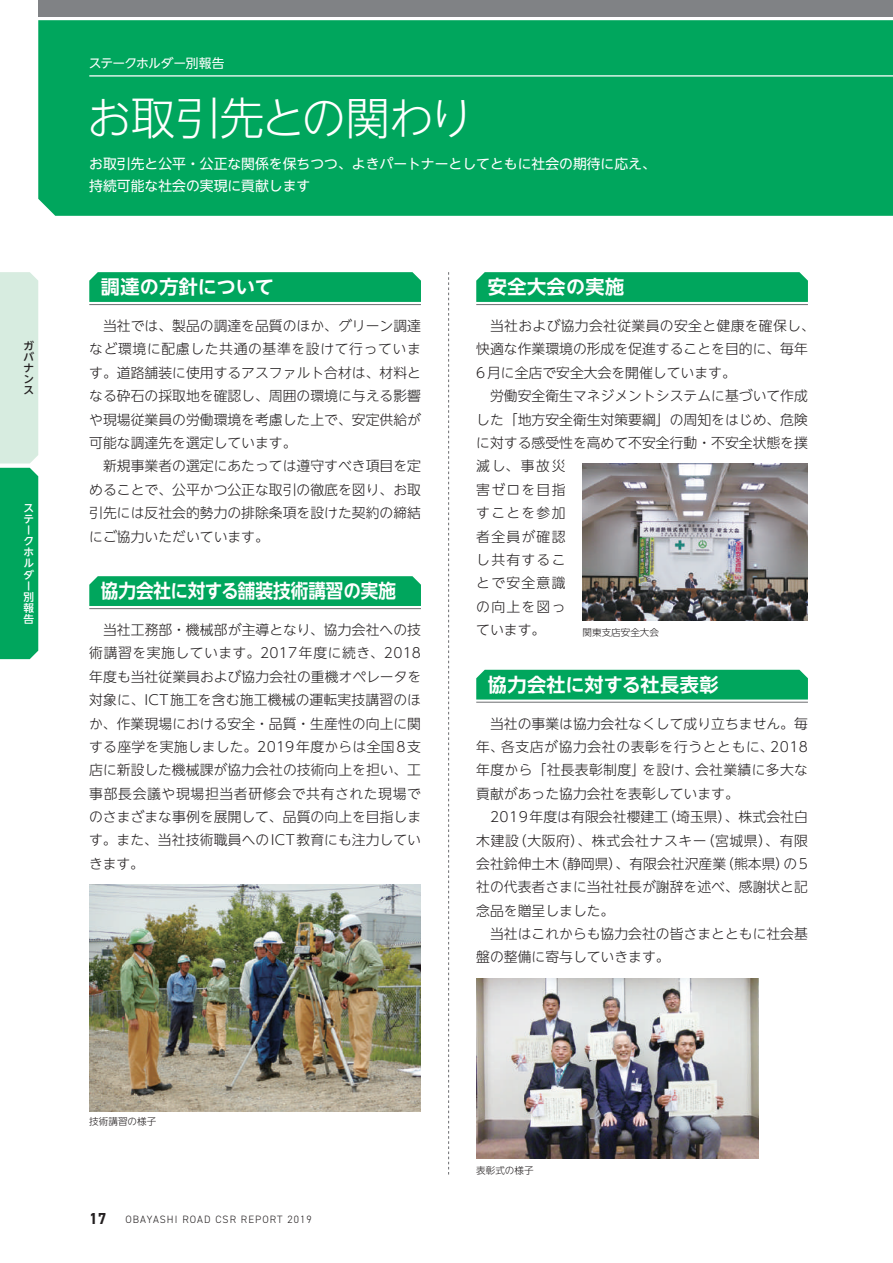
<style>
.page{position:relative;width:893px;height:1263px;background:#fff}
.page>*{position:absolute;margin:0;border:0;box-sizing:border-box;transform-origin:0 0}
.t1{font:300 44.7px "UD Shin Go NT Pro";letter-spacing:-.02em;color:#fff}
.t2{font:700 19.2px "UD Shin Go NT Pro De";letter-spacing:.025em;color:#fff}
.t3{font:700 19.2px "UD Shin Go NT Pro De";color:#fff;scale:.92 1}
.t4{font:700 19.2px "UD Shin Go NT Pro De";color:#fff}
.t5{font:300 13.8px/23.4px "UD Shin Go NT Pro";color:#231f20;text-align:justify}
.t6{font:13.8px/22.4px "UD Shin Go NT Pro";color:#fff}
.t7{font:12.75px "UD Shin Go NT Pro";letter-spacing:-.04em;color:#fff}
.t8{font:300 10.65px "DIN2014";letter-spacing:.1em;color:#231f20}
.t9{font:500 10.65px/11.1px "UD Shin Go NT Pro";color:#fff}
.t10{font:500 10.65px/11.1px "UD Shin Go NT Pro";color:#231f20;text-align:justify}
.t11{font:300 9.6px "UD Shin Go NT Pro";color:#231f20}
.s1{font-weight:700;font-size:15.9px}
</style>
<div class="page">
<svg style="left:0;top:272px;width:38px;height:387px;background:#6ecaa0"></svg>
<svg style="left:448px;top:272px;width:1px;height:903px"></svg>
<div style="left:38px;top:20px;width:855px;height:196px;background:#00a65d"></div>
<div style="left:38px;top:0;width:855px;height:17px;background:#808285"></div>
<img style="left:476px;top:978px;width:283px;height:181px">
<img style="left:89px;top:884px;width:332px;height:227px">
<div style="left:89px;top:576px;width:332px;height:30px;background:#00a65d"></div>
<svg style="left:89px;top:272px;width:332px;height:30px;background:#04a75f"></svg>
<hr style="left:89px;top:304px;width:332px;height:1px;background:#6c6d70">
<svg style="left:476px;top:272px;width:332px;height:30px;background:#04a75f"></svg>
<hr style="left:476px;top:304px;width:332px;height:1px;background:#6c6d70">
<div style="left:476px;top:670px;width:332px;height:29px;background:#00a65d"></div>
<hr style="left:476px;top:702px;width:332px;height:1px;background:#6c6d70">
<hr style="left:89px;top:608px;width:332px;height:1px;background:#6c6d70">
<img style="left:583px;top:463px;width:225px;height:158px">
<hr style="left:89px;top:75px;width:804px;height:2px;background:#fff">
<p class="t10" style="left:23px;top:340px;width:12px">ガバナンス</p>
<p class="t9" style="left:23px;top:502px;width:12px">ステークホルダー別報告</p>
<p class="t7" style="left:89px;top:53px;width:137px">ステークホルダー別報告</p>
<h1 class="t1" style="left:87px;top:82px;width:388px">お取引先との関わり</h1>
<p class="t6" style="left:89px;top:152px;width:568px">お取引先と公平・公正な関係を保ちつつ、よきパートナーとしてともに社会の期待に応え、持続可能な社会の実現に貢献します</p>
<h2 class="t4" style="left:101px;top:271px;width:175px">調達の方針について</h2>
<h2 class="t2" style="left:488px;top:271px;width:138px">安全大会の実施</h2>
<p class="t5" style="left:89px;top:314px;width:333px;text-indent:14px">当社では、製品の調達を品質のほか、グリーン調達など環境に配慮した共通の基準を設けて行っています。道路舗装に使用するアスファルト合材は、材料となる砕石の採取地を確認し、周囲の環境に与える影響や現場従業員の労働環境を考慮した上で、安定供給が可能な調達先を選定しています。</p>
<p class="t5" style="left:89px;top:454px;width:333px;text-indent:14px">新規事業者の選定にあたっては遵守すべき項目を定めることで、公平かつ公正な取引の徹底を図り、お取引先には反社会的勢力の排除条項を設けた契約の締結にご協力いただいています。</p>
<h2 class="t3" style="left:101px;top:575px;width:322px">協力会社に対する舗装技術講習の実施</h2>
<p class="t5" style="left:89px;top:618px;width:333px;text-indent:14px">当社工務部・機械部が主導となり、協力会社への技術講習を実施しています。2017年度に続き、2018年度も当社従業員および協力会社の重機オペレータを対象に、ICT施工を含む施工機械の運転実技講習のほか、作業現場における安全・品質・生産性の向上に関する座学を実施しました。2019年度からは全国8支店に新設した機械課が協力会社の技術向上を担い、工事部長会議や現場担当者研修会で共有された現場でのさまざまな事例を展開して、品質の向上を目指します。また、当社技術職員へのICT教育にも注力していきます。</p>
<p class="t5" style="left:476px;top:314px;width:340px;text-align:left;text-indent:14px">当社および協力会社従業員の安全と健康を確保し、快適な作業環境の形成を促進することを目的に、毎年<br>6月に全店で安全大会を開催しています。</p>
<p class="t5" style="left:476px;top:384px;width:333px;text-align:left;text-indent:14px">労働安全衛生マネジメントシステムに基づいて作成した「地方安全衛生対策要綱」の周知をはじめ、危険に対する感受性を高めて不安全行動・不安全状態を撲滅し、事故災<br>害ゼロを目指<br>すことを参加<br>者全員が確認<br>し共有するこ<br>とで安全意識<br>の向上を図っ<br>ています。</p>
<p class="t11" style="left:583px;top:624px;width:78px">関東支店安全大会</p>
<h2 class="t2" style="left:488px;top:669px;width:232px">協力会社に対する社長表彰</h2>
<p class="t5" style="left:476px;top:711px;width:333px;text-indent:14px">当社の事業は協力会社なくして成り立ちません。毎年、各支店が協力会社の表彰を行うとともに、2018年度から「社長表彰制度」を設け、会社業績に多大な貢献があった協力会社を表彰しています。</p>
<p class="t5" style="left:476px;top:805px;width:333px;text-indent:14px">2019年度は有限会社櫻建工（埼玉県）、株式会社白木建設（大阪府）、株式会社ナスキー（宮城県）、有限会社鈴伸土木（静岡県）、有限会社沢産業（熊本県）の5社の代表者さまに当社社長が謝辞を述べ、感謝状と記念品を贈呈しました。</p>
<p class="t5" style="left:476px;top:922px;width:333px;text-indent:14px">当社はこれからも協力会社の皆さまとともに社会基盤の整備に寄与していきます。</p>
<p class="t11" style="left:89px;top:1114px;width:68px">技術講習の様子</p>
<p class="t8" style="left:89px;top:1212px;width:224px"><span class="s1">17</span> OBAYASHI ROAD CSR REPORT 2019</p>
<p class="t11" style="left:476px;top:1162px;width:59px">表彰式の様子</p>
</div>
